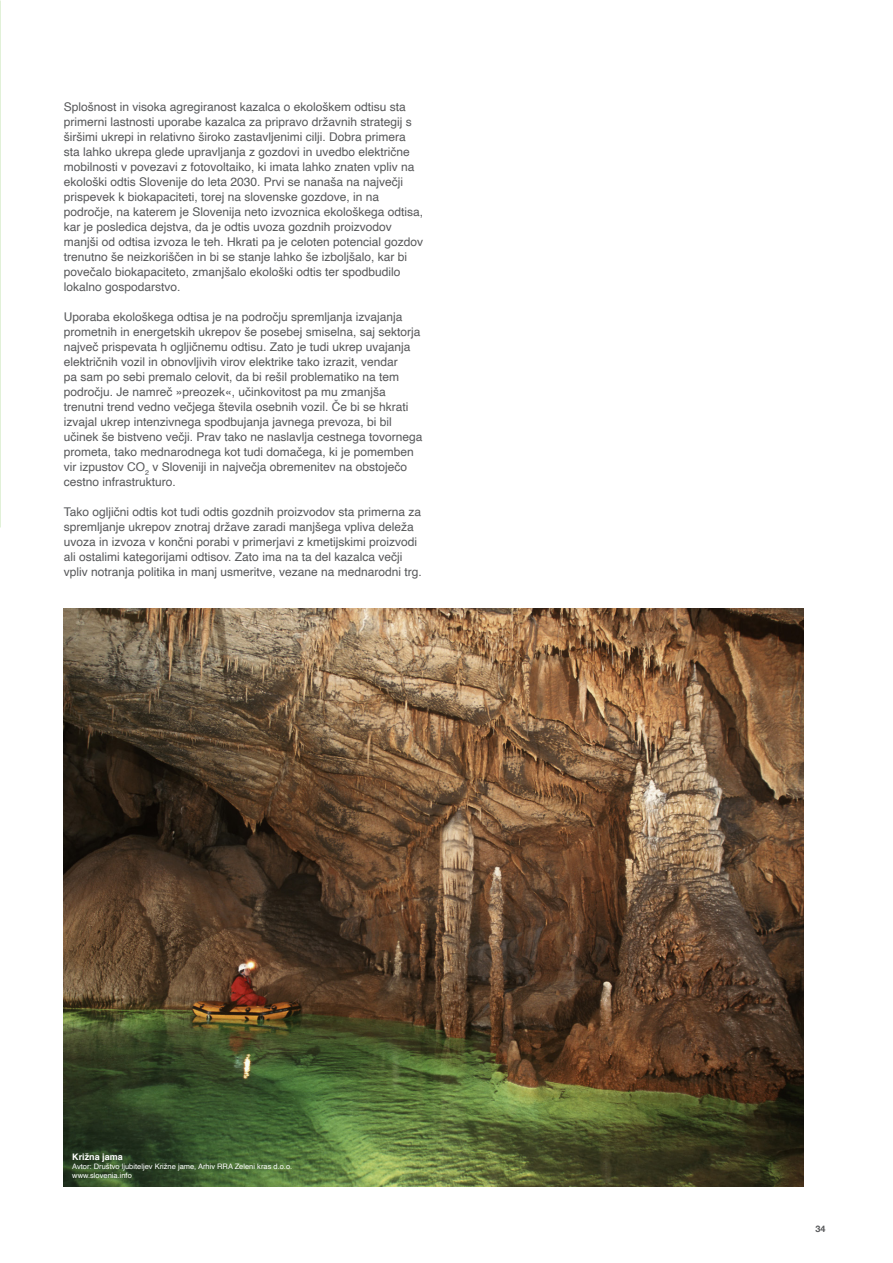
<style>
.page{position:relative;width:893px;height:1263px;background:#fff}
.page>*{position:absolute;margin:0;border:0;box-sizing:border-box;transform-origin:0 0}
.t1{font:12px/15px "Helvetica";color:#57585a}
.t2{font:700 9px "Helvetica";color:#fff}
.t3{font:700 9px "Helvetica Neue";color:#57585a}
.t4{font:7.5px "Helvetica";color:#fff}
</style>
<div class="page">
<img style="left:64px;top:608px;width:740px;height:578px">
<p class="t1" style="left:64px;top:100px;width:361px">Splošnost in visoka agregiranost kazalca o ekološkem odtisu sta primerni lastnosti uporabe kazalca za pripravo državnih strategij s širšimi ukrepi in relativno široko zastavljenimi cilji. Dobra primera sta lahko ukrepa glede upravljanja z gozdovi in uvedbo električne mobilnosti v povezavi z fotovoltaiko, ki imata lahko znaten vpliv na ekološki odtis Slovenije do leta 2030. Prvi se nanaša na največji prispevek k biokapaciteti, torej na slovenske gozdove, in na področje, na katerem je Slovenija neto izvoznica ekološkega odtisa, kar je posledica dejstva, da je odtis uvoza gozdnih proizvodov manjši od odtisa izvoza le teh. Hkrati pa je celoten potencial gozdov trenutno še neizkoriščen in bi se stanje lahko še izboljšalo, kar bi povečalo biokapaciteto, zmanjšalo ekološki odtis ter spodbudilo lokalno gospodarstvo.</p>
<p class="t1" style="left:64px;top:310px;width:360px">Uporaba ekološkega odtisa je na področju spremljanja izvajanja prometnih in energetskih ukrepov še posebej smiselna, saj sektorja največ prispevata h ogljičnemu odtisu. Zato je tudi ukrep uvajanja električnih vozil in obnovljivih virov elektrike tako izrazit, vendar<br>pa sam po sebi premalo celovit, da bi rešil problematiko na tem področju. Je namreč »preozek«, učinkovitost pa mu zmanjša trenutni trend vedno večjega števila osebnih vozil. Če bi se hkrati izvajal ukrep intenzivnega spodbujanja javnega prevoza, bi bil učinek še bistveno večji. Prav tako ne naslavlja cestnega tovornega prometa, tako mednarodnega kot tudi domačega, ki je pomemben vir izpustov CO<sub>2</sub> v Sloveniji in največja obremenitev na obstoječo cestno infrastrukturo.</p>
<p class="t1" style="left:64px;top:505px;width:360px">Tako ogljični odtis kot tudi odtis gozdnih proizvodov sta primerna za spremljanje ukrepov znotraj države zaradi manjšega vpliva deleža uvoza in izvoza v končni porabi v primerjavi z kmetijskimi proizvodi ali ostalimi kategorijami odtisov. Zato ima na ta del kazalca večji vpliv notranja politika in manj usmeritve, vezane na mednarodni trg.</p>
<p class="t2" style="left:72px;top:1149px;width:52px">Križna jama</p>
<p class="t4" style="left:72px;top:1160px;width:221px">Avtor: Društvo ljubiteljev Križne jame, Arhiv RRA Zeleni kras d.o.o.</p>
<p class="t4" style="left:72px;top:1169px;width:61px">www.slovenia.info</p>
<p class="t3" style="left:816px;top:1221px;width:12px">34</p>
</div>
